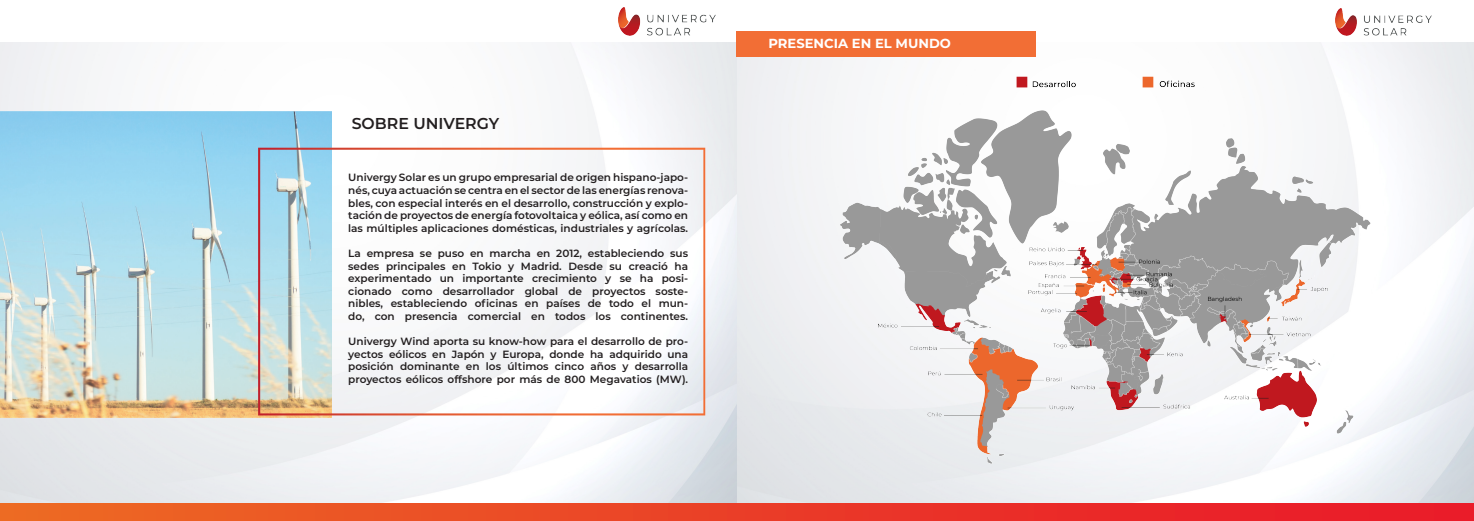
<style>
.page{position:relative;width:1474px;height:521px;background:#fff}
.page>*{position:absolute;margin:0;border:0;box-sizing:border-box;transform-origin:0 0}
.t1{font:600 15.75px "Montserrat";color:#231f20}
.t2{font:700 13.12px "Montserrat";color:#fff}
.t3{font:600 10.5px/12.6px "Montserrat";color:#231f20;text-align:justify}
</style>
<div class="page">
<img style="left:0;top:42px;width:1473px;height:462px">
<div style="left:0;top:504px;width:1473px;height:17px;background:linear-gradient(to right,#ec6a24,#e9152a)"></div>
<img style="left:618px;top:8px;width:97px;height:27px">
<img style="left:1335px;top:9px;width:96px;height:27px">
<div style="left:736px;top:32px;width:299px;height:25px;background:#f26e35"></div>
<img style="left:0;top:111px;width:332px;height:307px">
<svg style="left:258px;top:148px;width:447px;height:267px"></svg>
<img style="left:840px;top:77px;width:530px;height:386px">
<p class="t1" style="left:352px;top:113px;width:149px">SOBRE UNIVERGY</p>
<p class="t3" style="left:348px;top:171px;width:341px">Univergy Solar es un grupo empresarial de origen hispano-japo&shy;nés, cuya actuación se centra en el sector de las energías renova&shy;bles, con especial interés en el desarrollo, construcción y explo&shy;tación de proyectos de energía fotovoltaica y eólica, así como en las múltiples aplicaciones domésticas, industriales y agrícolas.</p>
<p class="t3" style="left:348px;top:246px;width:341px">La empresa se puso en marcha en 2012, estableciendo sus sedes principales en Tokio y Madrid. Desde su creació ha experimentado un importante crecimiento y se ha posi&shy;cionado como desarrollador global de proyectos soste&shy;nibles, estableciendo oficinas en países de todo el mun&shy;do, con presencia comercial en todos los continentes.</p>
<p class="t3" style="left:348px;top:335px;width:341px">Univergy Wind aporta su know-how para el desarrollo de pro&shy;yectos eólicos en Japón y Europa, donde ha adquirido una posición dominante en los últimos cinco años y desarrolla proyectos eólicos offshore por más de 800 Megavatios (MW).</p>
<p class="t2" style="left:768px;top:34px;width:184px">PRESENCIA EN EL MUNDO</p>
</div>
